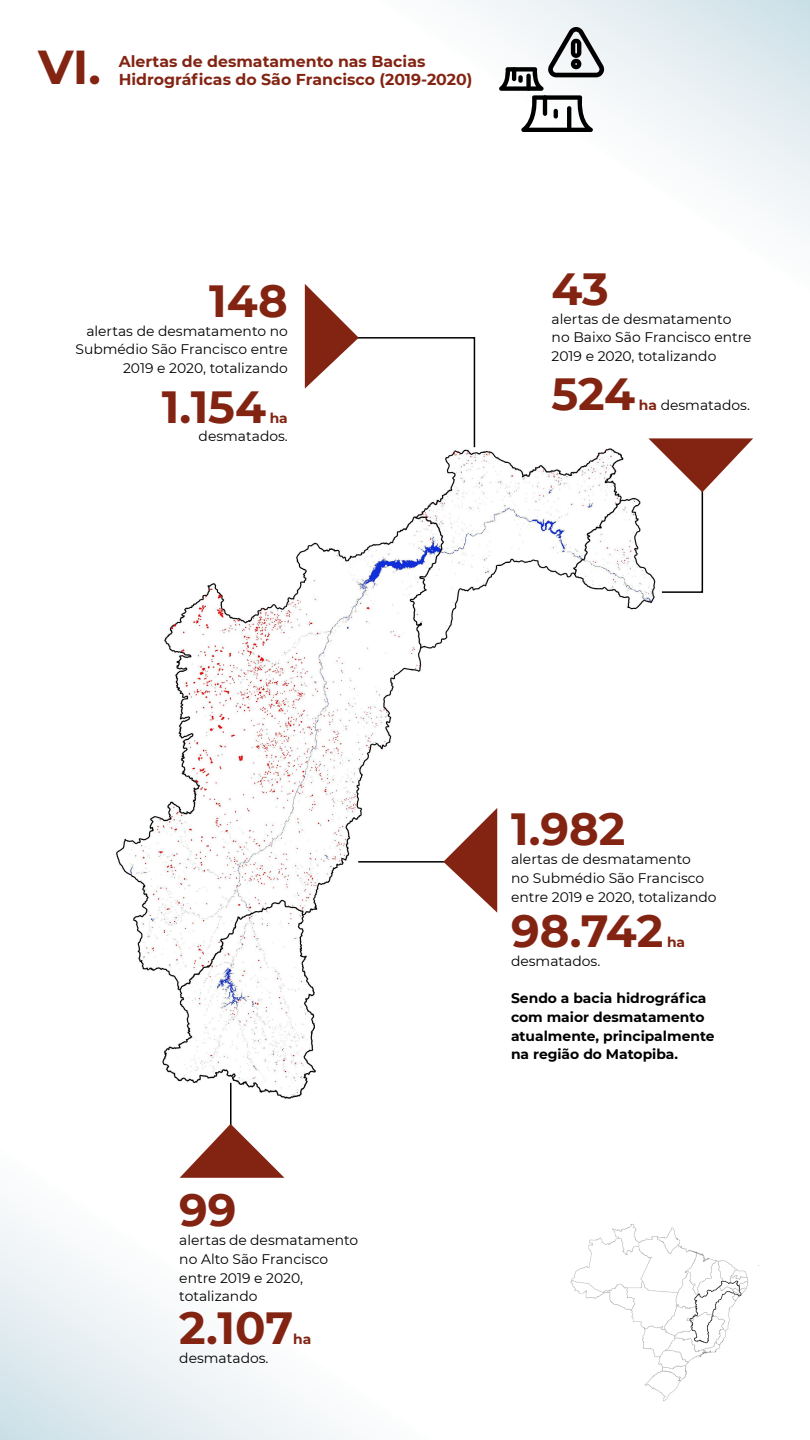
<style>
.page{position:relative;width:810px;height:1440px;background:#fff}
.page>*{position:absolute;margin:0;border:0;box-sizing:border-box;transform-origin:0 0}
.t1{font:700 47.47px "Montserrat";color:#832413}
.t2{font:700 45px "Montserrat";color:#832413}
.t3{font:700 15.75px/18px "Montserrat";color:#832413}
.t4{font:13.88px/18.8px "Montserrat";color:#000}
.t5{font:700 13.88px/18.8px "Montserrat";color:#000}
.t6{font:700 13.88px "Montserrat";color:#832413}
.s1{font-weight:700;color:#832413}
</style>
<div class="page">
<svg style="left:471px;top:0;width:339px;height:229px"></svg>
<svg style="left:0;top:1177px;width:337px;height:263px"></svg>
<img style="left:116px;top:448px;width:539px;height:651px">
<svg style="left:305px;top:284px;width:171px;height:165px"></svg>
<svg style="left:648px;top:438px;width:105px;height:156px"></svg>
<hr style="left:358px;top:861px;width:94px;height:2px;background:#000">
<svg style="left:443px;top:808px;width:54px;height:105px"></svg>
<hr style="left:230px;top:1083px;width:2px;height:66px;background:#000">
<svg style="left:180px;top:1124px;width:104px;height:54px"></svg>
<svg style="left:499px;top:27px;width:105px;height:105px"></svg>
<hr style="left:512px;top:67px;width:4px;height:14px;background:#000;border-radius:2px">
<div style="left:518px;top:75px;width:5px;height:8px;background:#000;border-radius:2px"></div>
<div style="left:526px;top:74px;width:5px;height:17px;background:#000;border-radius:2px"></div>
<img style="left:570px;top:1224px;width:189px;height:178px">
<h1 class="t1" style="left:38px;top:33px;width:64px">VI.</h1>
<p class="t3" style="left:119px;top:51px;width:355px">Alertas de desmatamento nas Bacias<br>Hidrográficas do São Francisco (2019-2020)</p>
<h2 class="t2" style="left:209px;top:269px;width:80px">148</h2>
<p class="t4" style="left:76px;top:321px;width:214px;text-align:right">alertas de desmatamento no<br>Submédio São Francisco entre<br>2019 e 2020, totalizando</p>
<h2 class="t2" style="left:162px;top:374px;width:106px">1.154</h2>
<p class="t6" style="left:270px;top:408px;width:20px">ha</p>
<p class="t4" style="left:199px;top:427px;width:91px">desmatados.</p>
<h2 class="t2" style="left:552px;top:256px;width:59px">43</h2>
<p class="t4" style="left:552px;top:309px;width:202px">alertas de desmatamento no Baixo São Francisco entre<br>2019 e 2020, totalizando</p>
<h2 class="t2" style="left:552px;top:362px;width:85px">524</h2>
<p class="t4" style="left:639px;top:396px;width:113px"><span class="s1">ha</span> desmatados.</p>
<h2 class="t2" style="left:179px;top:1178px;width:59px">99</h2>
<p class="t4" style="left:179px;top:1230px;width:180px">alertas de desmatamento no Alto São Francisco entre 2019 e 2020, totalizando</p>
<h2 class="t2" style="left:179px;top:1296px;width:115px">2.107</h2>
<p class="t6" style="left:293px;top:1329px;width:20px">ha</p>
<p class="t4" style="left:179px;top:1348px;width:91px">desmatados.</p>
<h2 class="t2" style="left:511px;top:797px;width:116px">1.982</h2>
<p class="t4" style="left:511px;top:849px;width:207px">alertas de desmatamento<br>no Submédio São Francisco entre 2019 e 2020, totalizando</p>
<h2 class="t2" style="left:511px;top:898px;width:154px">98.742</h2>
<p class="t6" style="left:667px;top:932px;width:20px">ha</p>
<p class="t4" style="left:511px;top:951px;width:91px">desmatados.</p>
<p class="t5" style="left:511px;top:988px;width:205px">Sendo a bacia hidrográfica com maior desmatamento atualmente, principalmente na região do Matopiba.</p>
</div>
